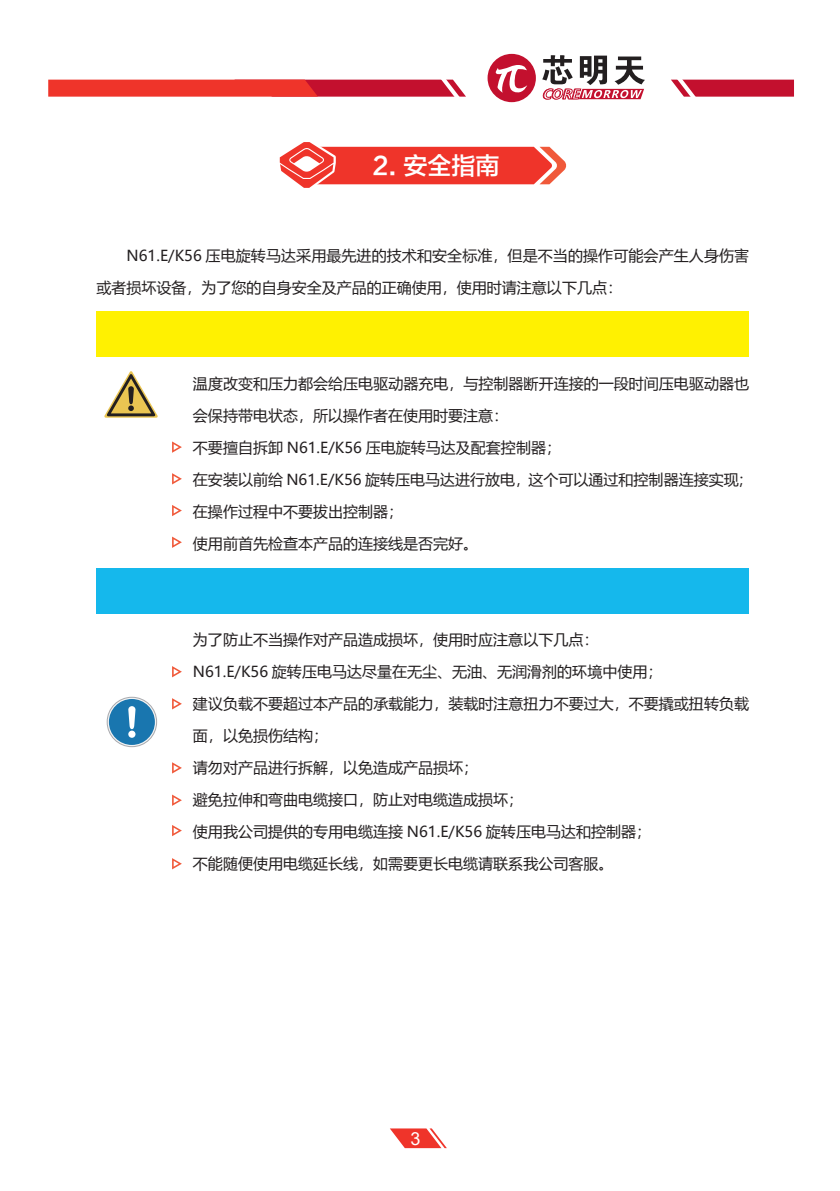
<style>
.page{position:relative;width:840px;height:1191px;background:#fff}
.page>*{position:absolute;margin:0;border:0;box-sizing:border-box;transform-origin:0 0}
.标题{font:24px "FZLTZHK GBK1 0";color:#fff}
.表格内文第三列{font:18px "Arial";color:#fff}
.正文-1{font:15px/32px "Microsoft Ya Hei";color:#231f20}
</style>
<div class="page">
<div style="left:487px;top:54px;width:48px;height:48px;background:#c3102e;border-radius:50%"></div>
<svg style="left:495px;top:65px;width:32px;height:28px"></svg>
<svg style="left:542px;top:55px;width:102px;height:45px"></svg>
<svg style="left:671px;top:79px;width:122px;height:18px;background:#cb324b"></svg>
<svg style="left:390px;top:1128px;width:56px;height:20px"></svg>
<svg style="left:48px;top:79px;width:418px;height:18px;background:#e1373b"></svg>
<svg style="left:279px;top:142px;width:287px;height:46px"></svg>
<div style="left:96px;top:311px;width:652px;height:46px;background:#fff101"></div>
<div style="left:96px;top:568px;width:652px;height:46px;background:#15b8ec"></div>
<svg style="left:104px;top:371px;width:54px;height:47px"></svg>
<svg style="left:107px;top:697px;width:49px;height:49px"></svg>
<div style="left:107px;top:697px;width:50px;height:50px;border:1px solid #a8a9ad;border-radius:50%"></div>
<div style="left:109px;top:699px;width:46px;height:46px;background:#1976af;border-radius:50%"></div>
<svg style="left:128px;top:706px;width:7px;height:23px"></svg>
<div style="left:128px;top:730px;width:7px;height:8px;background:#fff;border-radius:50%"></div>
<svg style="left:172px;top:441px;width:10px;height:12px"></svg>
<svg style="left:172px;top:473px;width:10px;height:11px"></svg>
<svg style="left:172px;top:505px;width:10px;height:11px"></svg>
<svg style="left:172px;top:536px;width:10px;height:12px"></svg>
<svg style="left:172px;top:666px;width:10px;height:11px"></svg>
<svg style="left:172px;top:698px;width:10px;height:11px"></svg>
<svg style="left:172px;top:762px;width:10px;height:11px"></svg>
<svg style="left:172px;top:794px;width:10px;height:12px"></svg>
<svg style="left:172px;top:825px;width:10px;height:11px"></svg>
<svg style="left:172px;top:858px;width:10px;height:11px"></svg>
<p class="标题" style="left:372px;top:152px;width:128px">2. 安全指南</p>
<p class="正文-1" style="left:96px;top:239px;width:654px;text-indent:30px">N61.E/K56 压电旋转马达采用最先进的技术和安全标准，但是不当的操作可能会产生人身伤害或者损坏设备，为了您的自身安全及产品的正确使用，使用时请注意以下几点：</p>
<p class="正文-1" style="left:193px;top:367px;width:557px">温度改变和压力都会给压电驱动器充电，与控制器断开连接的一段时间压电驱动器也会保持带电状态，所以操作者在使用时要注意：</p>
<p class="正文-1" style="left:193px;top:431px;width:369px">不要擅自拆卸 N61.E/K56 压电旋转马达及配套控制器；</p>
<p class="正文-1" style="left:193px;top:463px;width:561px">在安装以前给 N61.E/K56 旋转压电马达进行放电，这个可以通过和控制器连接实现；</p>
<p class="正文-1" style="left:193px;top:495px;width:211px">在操作过程中不要拔出控制器；</p>
<p class="正文-1" style="left:193px;top:527px;width:286px">使用前首先检查本产品的连接线是否完好。</p>
<p class="正文-1" style="left:193px;top:623px;width:406px">为了防止不当操作对产品造成损坏，使用时应注意以下几点：</p>
<p class="正文-1" style="left:193px;top:655px;width:470px">N61.E/K56 旋转压电马达尽量在无尘、无油、无润滑剂的环境中使用；</p>
<p class="正文-1" style="left:193px;top:687px;width:557px">建议负载不要超过本产品的承载能力，装载时注意扭力不要过大，不要撬或扭转负载面，以免损伤结构；</p>
<p class="正文-1" style="left:193px;top:751px;width:286px">请勿对产品进行拆解，以免造成产品损坏；</p>
<p class="正文-1" style="left:193px;top:783px;width:331px">避免拉伸和弯曲电缆接口，防止对电缆造成损坏；</p>
<p class="正文-1" style="left:193px;top:815px;width:459px">使用我公司提供的专用电缆连接 N61.E/K56 旋转压电马达和控制器；</p>
<p class="正文-1" style="left:193px;top:847px;width:421px">不能随便使用电缆延长线，如需要更长电缆请联系我公司客服。</p>
<p class="表格内文第三列" style="left:410px;top:1126px;width:12px">3</p>
</div>
